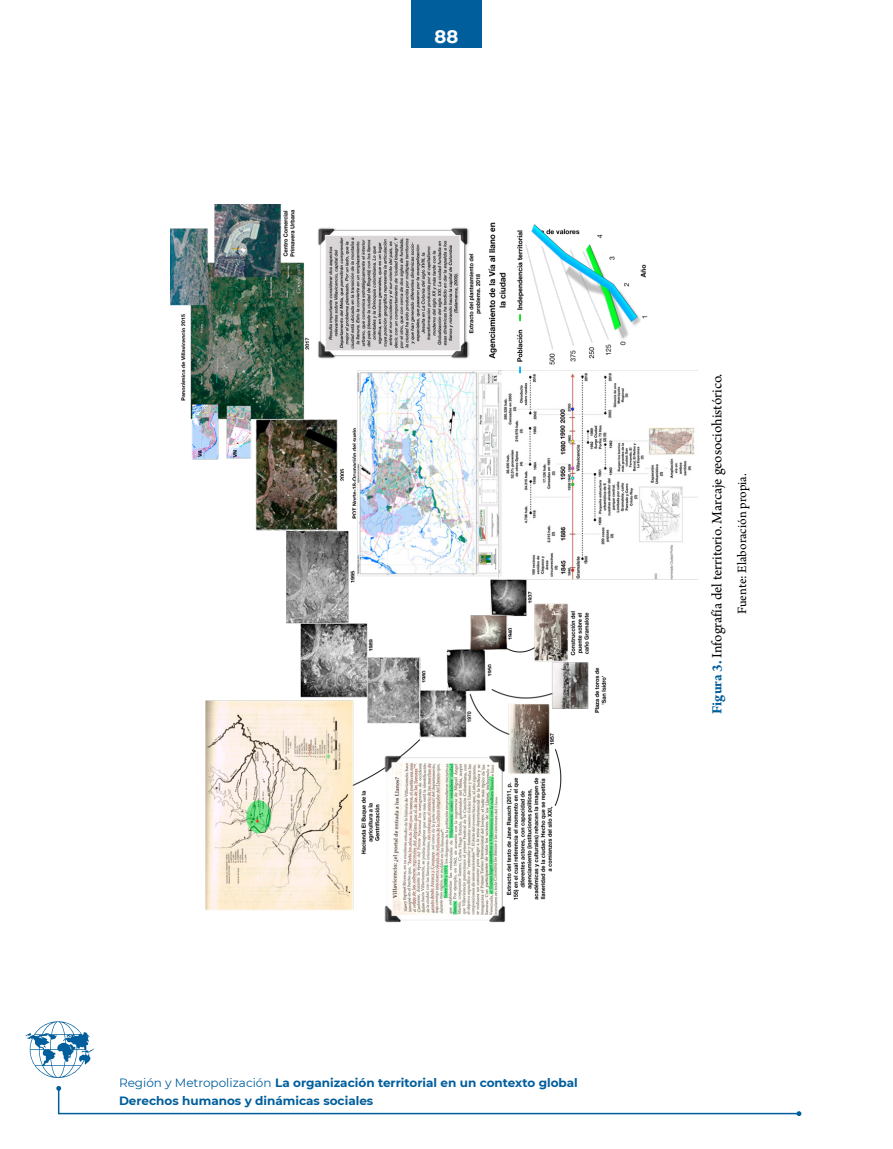
<style>
.page{position:relative;width:893px;height:1149px;background:#fff}
.page>*{position:absolute;margin:0;border:0;box-sizing:border-box;transform-origin:0 0}
.t1{font:700 18px "Montserrat";color:#fff}
.t2{font:15px "Arno Pro";letter-spacing:-.01em;color:#000}
.t3{font:13.5px "Arno Pro";letter-spacing:-.005em;color:#000}
.t4{font:700 12px/18px "Montserrat";color:#005e9c}
.s1{font-weight:700;color:#005e9c}
.s2{font-weight:400}
</style>
<div class="page">
<div style="left:411px;top:0;width:71px;height:48px;background:#005e9c"></div>
<svg style="left:56px;top:1086px;width:745px;height:29px"></svg>
<svg style="left:26px;top:1021px;width:68px;height:57px"></svg>
<img style="left:170px;top:205px;width:527px;height:716px">
<h1 class="t1" style="left:435px;top:23px;width:25px">88</h1>
<p class="t2" style="left:708px;top:713px;width:341px;rotate:-90deg"><span class="s1">Figura 3.</span> Infografía del territorio. Marcaje geosociohistórico.</p>
<p class="t3" style="left:734px;top:613px;width:142px;rotate:-90deg">Fuente: Elaboración propia.</p>
<p class="t4" style="left:119px;top:1072px;width:460px"><span class="s2">Región y Metropolización</span> La organización territorial en un contexto global<br>Derechos humanos y dinámicas sociales</p>
</div>
